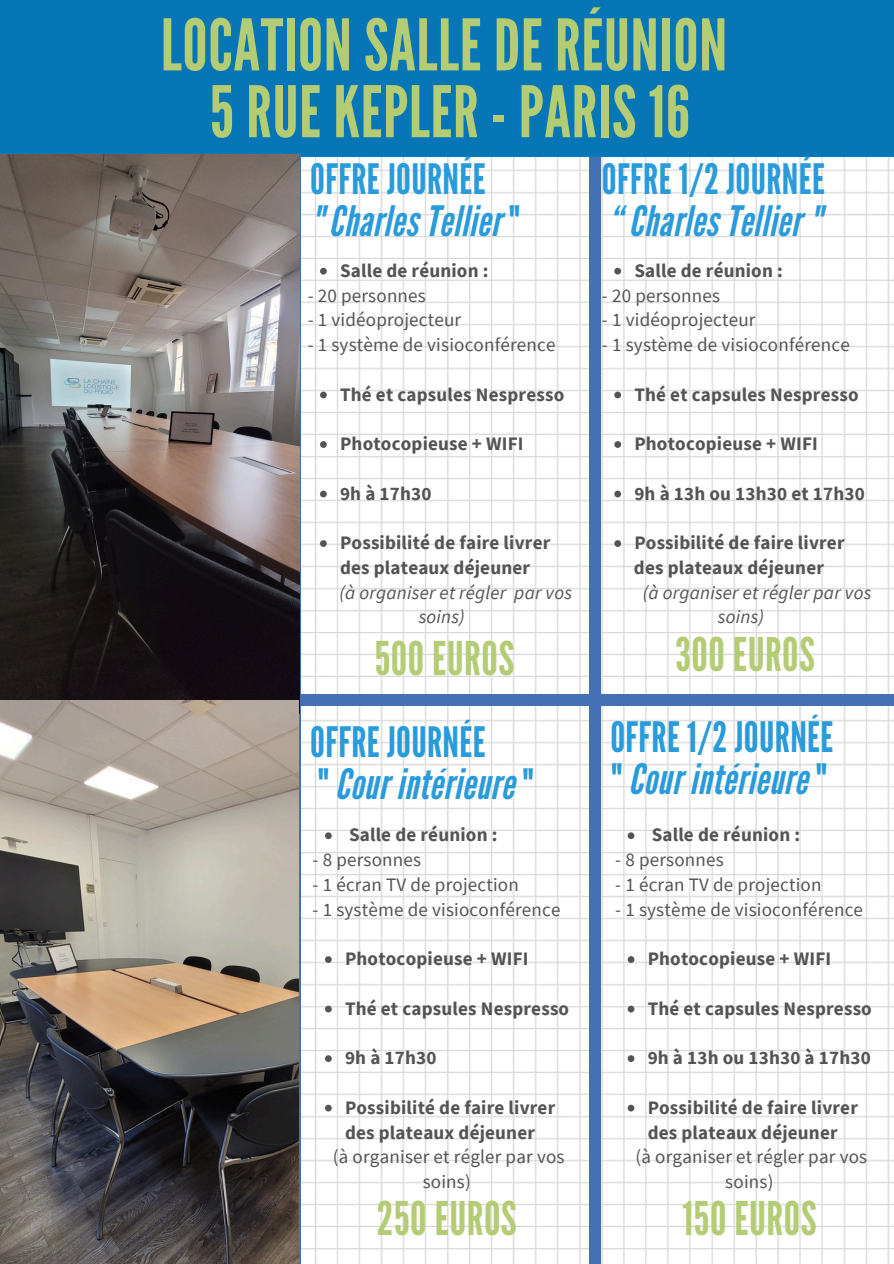
<style>
.page{position:relative;width:894px;height:1264px;background:#fff}
.page>*{position:absolute;margin:0;border:0;box-sizing:border-box;transform-origin:0 0}
.t1{font:70.95px/66.8px "League Gothic";letter-spacing:.01em;color:#b4cc74;text-align:center}
.t2{font:46.35px "League Gothic";letter-spacing:.01em;color:#b4cc74}
.t3{font:41.85px/41.7px "League Gothic";letter-spacing:.01em;color:#299bdb}
.t4{font:italic 41.85px/41.7px "League Gothic";letter-spacing:.01em;color:#299bdb}
.t5{font:700 19.05px/24.8px "Source Sans Pro";letter-spacing:.01em;color:#545454}
.t6{font:19.05px/24.8px "Source Sans Pro";letter-spacing:.01em;color:#545454;text-align:center}
.t7{font:italic 19.05px/24.8px "Source Sans Pro";letter-spacing:.01em;color:#545454}
.s1{font-style:normal}
.s2{font-style:italic}
</style>
<div class="page">
<img style="left:300px;top:157px;width:593px;height:1106px">
<svg style="left:298px;top:157px;width:2px;height:1106px;background:#687083"></svg>
<div style="left:589px;top:0;width:11px;height:1263px;background:#4470b4"></div>
<div style="left:0;top:694px;width:893px;height:12px;background:#4470b4"></div>
<div style="left:0;top:0;width:893px;height:157px;background:#0776b6"></div>
<img style="left:0;top:155px;width:299px;height:558px">
<img style="left:0;top:700px;width:298px;height:563px">
<svg style="left:320px;top:268px;width:7px;height:6px"></svg>
<svg style="left:320px;top:391px;width:7px;height:7px"></svg>
<svg style="left:320px;top:441px;width:7px;height:7px"></svg>
<svg style="left:320px;top:490px;width:7px;height:7px"></svg>
<svg style="left:320px;top:540px;width:7px;height:7px"></svg>
<svg style="left:614px;top:268px;width:7px;height:6px"></svg>
<svg style="left:614px;top:391px;width:7px;height:7px"></svg>
<svg style="left:614px;top:441px;width:7px;height:7px"></svg>
<svg style="left:614px;top:490px;width:7px;height:7px"></svg>
<svg style="left:614px;top:540px;width:7px;height:7px"></svg>
<svg style="left:325px;top:832px;width:6px;height:7px"></svg>
<svg style="left:325px;top:956px;width:6px;height:6px"></svg>
<svg style="left:325px;top:1005px;width:6px;height:7px"></svg>
<svg style="left:325px;top:1055px;width:6px;height:6px"></svg>
<svg style="left:325px;top:1104px;width:6px;height:7px"></svg>
<svg style="left:627px;top:832px;width:7px;height:7px"></svg>
<svg style="left:627px;top:956px;width:7px;height:6px"></svg>
<svg style="left:627px;top:1005px;width:7px;height:7px"></svg>
<svg style="left:627px;top:1055px;width:7px;height:6px"></svg>
<svg style="left:627px;top:1104px;width:7px;height:7px"></svg>
<p class="t1" style="left:161px;top:13px;width:568px">LOCATION SALLE DE RÉUNION<br>5 RUE KEPLER - PARIS 16</p>
<h3 class="t4" style="left:310px;top:159px;width:210px"><span class="s1">OFFRE JOURNÉE<br></span>" Charles Tellier <span class="s1">"</span></h3>
<h3 class="t3" style="left:601px;top:159px;width:224px">OFFRE 1/2 JOURNÉE</h3>
<h3 class="t4" style="left:608px;top:201px;width:212px">“ Charles Tellier "</h3>
<p class="t5" style="left:634px;top:258px;width:150px">Salle de réunion :</p>
<p class="t6" style="left:601px;top:282px;width:120px">- 20 personnes</p>
<p class="t6" style="left:601px;top:307px;width:155px">- 1 vidéoprojecteur</p>
<p class="t6" style="left:601px;top:332px;width:249px">- 1 système de visioconférence</p>
<p class="t5" style="left:634px;top:381px;width:226px">Thé et capsules Nespresso</p>
<p class="t5" style="left:634px;top:431px;width:185px">Photocopieuse + WIFI</p>
<p class="t5" style="left:634px;top:480px;width:232px">9h à 13h ou 13h30 et 17h30</p>
<p class="t5" style="left:634px;top:530px;width:212px">Possibilité de faire livrer</p>
<p class="t5" style="left:633px;top:555px;width:191px">des plateaux déjeuner</p>
<p class="t7" style="left:717px;top:579px;width:155px;text-indent:-75px">(à organiser et régler par vos soins)</p>
<p class="t2" style="left:675px;top:627px;width:141px">300 EUROS</p>
<p class="t5" style="left:340px;top:258px;width:150px">Salle de réunion :</p>
<p class="t6" style="left:307px;top:282px;width:120px">- 20 personnes</p>
<p class="t6" style="left:307px;top:307px;width:155px">- 1 vidéoprojecteur</p>
<p class="t6" style="left:307px;top:332px;width:249px">- 1 système de visioconférence</p>
<p class="t5" style="left:340px;top:381px;width:226px">Thé et capsules Nespresso</p>
<p class="t5" style="left:340px;top:431px;width:185px">Photocopieuse + WIFI</p>
<p class="t5" style="left:340px;top:480px;width:93px">9h à 17h30</p>
<p class="t5" style="left:340px;top:530px;width:212px">Possibilité de faire livrer des plateaux déjeuner</p>
<p class="t7" style="left:418px;top:579px;width:155px;text-indent:-79px">(à organiser et régler par vos soins)</p>
<p class="t2" style="left:374px;top:631px;width:141px">500 EUROS</p>
<h3 class="t3" style="left:310px;top:722px;width:224px">OFFRE JOURNÉE<br>" <span class="s2">Cour intérieure</span> "</h3>
<h2 class="t5" style="left:349px;top:822px;width:150px">Salle de réunion :</h2>
<h2 class="t6" style="left:312px;top:847px;width:110px">- 8 personnes</h2>
<p class="t6" style="left:312px;top:871px;width:208px">- 1 écran TV de projection</p>
<p class="t6" style="left:312px;top:896px;width:249px">- 1 système de visioconférence</p>
<p class="t5" style="left:345px;top:946px;width:185px">Photocopieuse + WIFI</p>
<p class="t5" style="left:345px;top:995px;width:226px">Thé et capsules Nespresso</p>
<p class="t5" style="left:345px;top:1045px;width:93px">9h à 17h30</p>
<p class="t5" style="left:345px;top:1094px;width:212px">Possibilité de faire livrer des plateaux déjeuner</p>
<p class="t6" style="left:333px;top:1144px;width:233px">(à organiser et régler par vos soins)</p>
<p class="t2" style="left:376px;top:1191px;width:141px">250 EUROS</p>
<h3 class="t3" style="left:610px;top:717px;width:224px">OFFRE 1/2 JOURNÉE " <span class="s2">Cour intérieure</span> "</h3>
<p class="t5" style="left:651px;top:822px;width:150px">Salle de réunion :</p>
<p class="t6" style="left:615px;top:847px;width:110px">- 8 personnes</p>
<p class="t6" style="left:615px;top:871px;width:208px">- 1 écran TV de projection</p>
<p class="t6" style="left:615px;top:896px;width:249px">- 1 système de visioconférence</p>
<p class="t5" style="left:647px;top:946px;width:185px">Photocopieuse + WIFI</p>
<p class="t5" style="left:647px;top:995px;width:226px">Thé et capsules Nespresso</p>
<p class="t5" style="left:647px;top:1045px;width:224px">9h à 13h ou 13h30 à 17h30</p>
<p class="t5" style="left:647px;top:1094px;width:212px">Possibilité de faire livrer des plateaux déjeuner</p>
<p class="t6" style="left:635px;top:1144px;width:233px">(à organiser et régler par vos soins)</p>
<p class="t2" style="left:682px;top:1191px;width:136px">150 EUROS</p>
</div>
